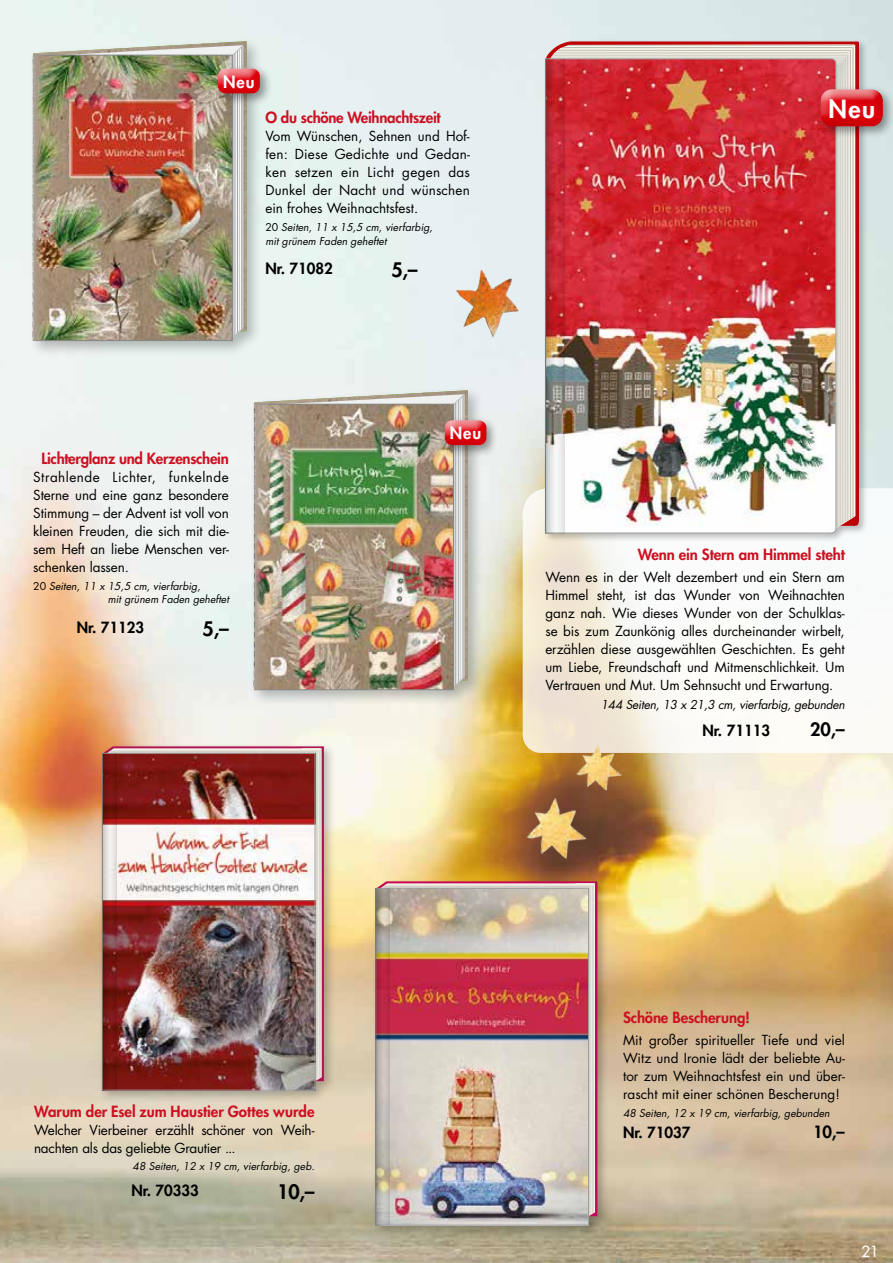
<style>
.page{position:relative;width:893px;height:1263px;background:#fff}
.page>*{position:absolute;margin:0;border:0;box-sizing:border-box;transform-origin:0 0}
.t1{font:800 24.3px "Futura Std";color:#fff}
.t2{font:800 19.5px "Futura Std";color:#000}
.t3{font:800 18px "Futura Std";color:#000}
.t4{font:800 16.5px "Futura Std";letter-spacing:.06em;color:#fff}
.t5{font:800 16.5px "Futura Std";color:#000}
.t6{font:800 15px "Futura Std";letter-spacing:-.01em;color:#c12}
.t7{font:800 15px "Futura Std";color:#000}
.t8{font:500 15px "Futura Std";color:#fff}
.t9{font:13.5px/18px "Futura Std";letter-spacing:-.01em;color:#000;text-align:justify}
.t10{font:italic 12px "Futura Std";letter-spacing:-.02em;color:#000}
.t11{font:italic 10.5px/13.5px "Futura Std";color:#000}
.s1{font-style:normal}
</style>
<div class="page">
<img style="left:0;top:0;width:893px;height:1263px">
<svg style="left:523px;top:488px;width:370px;height:265px"></svg>
<div style="left:28px;top:36px;width:235px;height:320px;background:#000;opacity:.25"></div>
<img style="left:33px;top:41px;width:214px;height:299px">
<svg style="left:34px;top:45px;width:209px;height:292px"></svg>
<img style="left:47px;top:57px;width:183px;height:282px">
<div style="left:33px;top:55px;width:199px;height:286px;border:1px solid #878988"></div>
<img style="left:33px;top:55px;width:14px;height:286px">
<img style="left:32px;top:57px;width:3px;height:48px">
<div style="left:214px;top:64px;width:58px;height:42px;background:#000;opacity:.4"></div>
<div style="left:215px;top:66px;width:45px;height:22px;background:#fff;opacity:.75"></div>
<div style="left:215px;top:69px;width:45px;height:26px;background:#c12;opacity:.3"></div>
<div style="left:249px;top:385px;width:235px;height:321px;background:#000;opacity:.25"></div>
<img style="left:254px;top:390px;width:214px;height:299px">
<svg style="left:255px;top:394px;width:209px;height:292px;background:#d2d2ce"></svg>
<img style="left:268px;top:406px;width:184px;height:282px">
<div style="left:254px;top:404px;width:200px;height:286px;border:1px solid #878988"></div>
<img style="left:254px;top:404px;width:14px;height:286px">
<img style="left:254px;top:406px;width:2px;height:48px">
<div style="left:440px;top:416px;width:59px;height:42px;background:#000;opacity:.4"></div>
<div style="left:442px;top:418px;width:45px;height:22px;background:#fff;opacity:.75"></div>
<div style="left:442px;top:421px;width:45px;height:26px;background:#c12;opacity:.3"></div>
<div style="left:542px;top:38px;width:326px;height:505px;background:#000;opacity:.25"></div>
<svg style="left:539px;top:41px;width:320px;height:485px;background:#d38a8a"></svg>
<svg style="left:565px;top:73px;width:290px;height:461px;background:#dbd8cf"></svg>
<img style="left:548px;top:45px;width:307px;height:28px">
<img style="left:565px;top:59px;width:271px;height:474px">
<svg style="left:556px;top:59px;width:9px;height:475px;background:#be6267"></svg>
<svg style="left:545px;top:59px;width:11px;height:475px"></svg>
<svg style="left:548px;top:60px;width:11px;height:474px;background:#c16366"></svg>
<div style="left:816px;top:85px;width:77px;height:54px;background:#000;opacity:.4"></div>
<div style="left:818px;top:87px;width:65px;height:32px;background:#fff;opacity:.75"></div>
<div style="left:818px;top:91px;width:65px;height:37px;background:#c12;opacity:.3"></div>
<div style="left:98px;top:742px;width:239px;height:361px;background:#000;opacity:.25"></div>
<svg style="left:105px;top:748px;width:217px;height:341px;background:#d5c5c2"></svg>
<img style="left:105px;top:749px;width:216px;height:17px">
<img style="left:116px;top:755px;width:197px;height:333px">
<div style="left:102px;top:753px;width:213px;height:337px;border:1px solid #9d9e9e"></div>
<svg style="left:110px;top:753px;width:6px;height:337px"></svg>
<svg style="left:102px;top:753px;width:8px;height:337px"></svg>
<svg style="left:104px;top:754px;width:8px;height:336px;background:#904643"></svg>
<div style="left:372px;top:878px;width:237px;height:358px;background:#000;opacity:.25"></div>
<svg style="left:589px;top:901px;width:6px;height:323px;background:#dfdcd2"></svg>
<img style="left:379px;top:883px;width:216px;height:18px">
<img style="left:390px;top:890px;width:197px;height:333px">
<div style="left:376px;top:888px;width:213px;height:337px;border:1px solid #9d9e9e"></div>
<svg style="left:383px;top:888px;width:7px;height:337px"></svg>
<svg style="left:376px;top:888px;width:7px;height:337px"></svg>
<svg style="left:378px;top:889px;width:8px;height:336px;background:#b8938f"></svg>
<img style="left:452px;top:267px;width:71px;height:71px">
<img style="left:525px;top:795px;width:64px;height:66px">
<img style="left:576px;top:743px;width:47px;height:49px">
<p class="t4" style="left:223px;top:71px;width:33px">Neu</p>
<p class="t6" style="left:265px;top:108px;width:177px">O du schöne Weihnachtszeit</p>
<p class="t9" style="left:265px;top:128px;width:206px">Vom Wünschen, Sehnen und Hof&shy;fen: Diese Gedichte und Gedan&shy;ken setzen ein Licht gegen das Dunkel der Nacht und wünschen ein frohes Weihnachtsfest.</p>
<p class="t11" style="left:265px;top:221px;width:169px"><span class="s1">20</span> Seiten, 11 x 15,5 cm, vierfarbig, mit grünem Faden geheftet</p>
<p class="t7" style="left:265px;top:259px;width:69px">Nr. 71082</p>
<h2 class="t2" style="left:391px;top:258px;width:28px">5,–</h2>
<p class="t6" style="left:41px;top:449px;width:189px">Lichterglanz und Kerzenschein</p>
<p class="t9" style="left:33px;top:468px;width:197px">Strahlende Lichter, funkelnde Sterne und eine ganz besondere Stimmung – der Advent ist voll von kleinen Freuden, die sich mit die&shy;sem Heft an liebe Menschen ver&shy;schenken lassen.</p>
<p class="t11" style="left:108px;top:579px;width:123px;text-indent:-74px"><span class="s1">20</span> Seiten, 11 x 15,5 cm, vierfarbig,<br>mit grünem Faden geheftet</p>
<p class="t7" style="left:77px;top:618px;width:69px">Nr. 71123</p>
<h2 class="t2" style="left:203px;top:616px;width:28px">5,–</h2>
<p class="t4" style="left:450px;top:423px;width:33px">Neu</p>
<h1 class="t1" style="left:828px;top:94px;width:48px">Neu</h1>
<p class="t6" style="left:638px;top:545px;width:208px">Wenn ein Stern am Himmel steht</p>
<p class="t9" style="left:545px;top:568px;width:301px">Wenn es in der Welt dezembert und ein Stern am Himmel steht, ist das Wunder von Weihnachten ganz nah. Wie dieses Wunder von der Schulklas&shy;se bis zum Zaunkönig alles durcheinander wirbelt, erzählen diese ausgewählten Geschichten. Es geht um Liebe, Freundschaft und Mitmenschlichkeit. Um Vertrauen und Mut. Um Sehnsucht und Erwartung.</p>
<p class="t10" style="left:601px;top:697px;width:245px">144 Seiten, 13 x 21,3 cm, vierfarbig, gebunden</p>
<p class="t7" style="left:702px;top:721px;width:69px">Nr. 71113</p>
<h3 class="t3" style="left:810px;top:718px;width:36px">20,–</h3>
<p class="t6" style="left:34px;top:1102px;width:282px">Warum der Esel zum Haustier Gottes wurde</p>
<p class="t9" style="left:34px;top:1121px;width:282px">Welcher Vierbeiner erzählt schöner von Weih&shy;nachten als das geliebte Grautier ...</p>
<p class="t11" style="left:133px;top:1160px;width:183px">48 Seiten, 12 x 19 cm, vierfarbig, geb.</p>
<p class="t7" style="left:131px;top:1181px;width:69px">Nr. 70333</p>
<h2 class="t2" style="left:277px;top:1179px;width:39px">10,–</h2>
<p class="t6" style="left:623px;top:1008px;width:129px">Schöne Bescherung!</p>
<p class="t9" style="left:623px;top:1031px;width:223px">Mit großer spiritueller Tiefe und viel Witz und Ironie lädt der beliebte Au&shy;tor zum Weihnachtsfest ein und über&shy;rascht mit einer schönen Bescherung!</p>
<p class="t11" style="left:623px;top:1106px;width:208px">48 Seiten, 12 x 19 cm, vierfarbig, gebunden</p>
<p class="t7" style="left:623px;top:1123px;width:69px">Nr. 71037</p>
<p class="t5" style="left:813px;top:1121px;width:33px">10,–</p>
<p class="t8" style="left:861px;top:1241px;width:19px">21</p>
</div>
